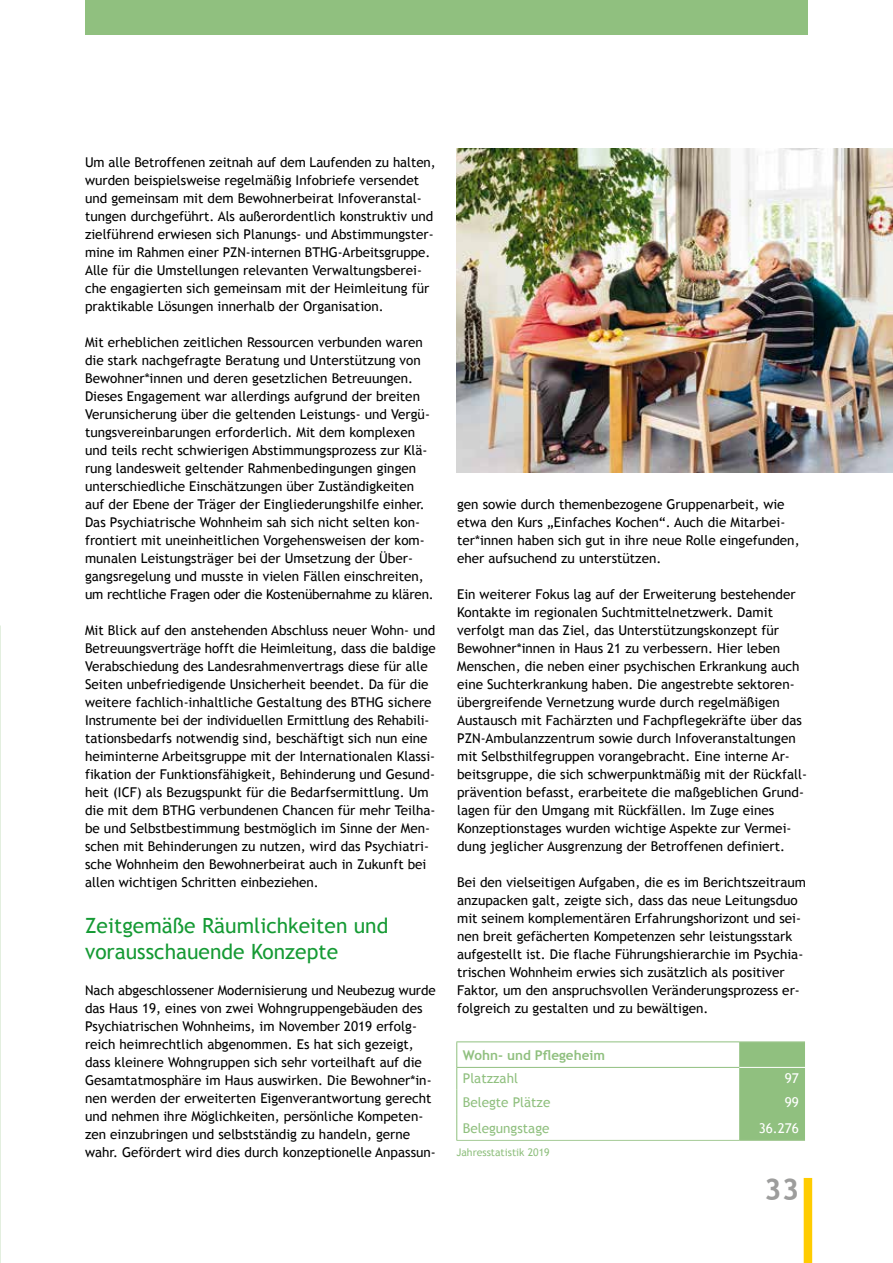
<style>
.page{position:relative;width:893px;height:1263px;background:#fff}
.page>*{position:absolute;margin:0;border:0;box-sizing:border-box;transform-origin:0 0}
.t1{font:700 30px "Trebuchet MS";color:#9d9d9c}
.t2{font:21px/25.5px "Trebuchet MS";color:#159a34}
.t3{font:13.5px/18px "Trebuchet MS";color:#000}
.t4{font:13.5px "Trebuchet MS";color:#90c07f}
.t5{font:700 13.5px "Trebuchet MS";color:#90c07f}
.t6{font:13.5px "Trebuchet MS";color:#fff}
.t7{font:10.5px "Trebuchet MS";color:#90c07f}
</style>
<div class="page">
<div style="left:804px;top:1178px;width:8px;height:85px;background:#fc0"></div>
<div style="left:85px;top:0;width:723px;height:34px;background:#90c07f"></div>
<img style="left:456px;top:149px;width:437px;height:324px">
<div style="left:739px;top:1042px;width:66px;height:98px;background:#90c07f"></div>
<hr style="left:739px;top:1067px;width:66px;height:1px;background:#fff">
<hr style="left:456px;top:1140px;width:283px;height:1px;background:#a4ca95">
<hr style="left:739px;top:1041px;width:66px;height:1px;background:#a4ca95">
<hr style="left:739px;top:1140px;width:66px;height:1px;background:#a4ca95">
<hr style="left:456px;top:1041px;width:283px;height:1px;background:#90c07f">
<hr style="left:456px;top:1067px;width:283px;height:1px;background:#90c07f">
<svg style="left:456px;top:1042px;width:1px;height:98px"></svg>
<p class="t3" style="left:85px;top:153px;width:352px">Um alle Betroffenen zeitnah auf dem Laufenden zu halten, wurden beispielsweise regelmäßig Infobriefe versendet und gemeinsam mit dem Bewohnerbeirat Infoveranstal&shy;tungen durchgeführt. Als außerordentlich konstruktiv und zielführend erwiesen sich Planungs- und Abstimmungster&shy;mine im Rahmen einer PZN-internen BTHG-Arbeitsgruppe.<br>Alle für die Umstellungen relevanten Verwaltungsberei&shy;che engagierten sich gemeinsam mit der Heimleitung für praktikable Lösungen innerhalb der Organisation.</p>
<p class="t3" style="left:85px;top:333px;width:350px">Mit erheblichen zeitlichen Ressourcen verbunden waren die stark nachgefragte Beratung und Unterstützung von Bewohner*innen und deren gesetzlichen Betreuungen.<br>Dieses Engagement war allerdings aufgrund der breiten Verunsicherung über die geltenden Leistungs- und Vergü&shy;tungsvereinbarungen erforderlich. Mit dem komplexen und teils recht schwierigen Abstimmungsprozess zur Klä&shy;rung landesweit geltender Rahmenbedingungen gingen unterschiedliche Einschätzungen über Zuständigkeiten auf der Ebene der Träger der Eingliederungshilfe einher.<br>Das Psychiatrische Wohnheim sah sich nicht selten kon&shy;frontiert mit uneinheitlichen Vorgehensweisen der kom&shy;munalen Leistungsträger bei der Umsetzung der Über&shy;gangsregelung und musste in vielen Fällen einschreiten, um rechtliche Fragen oder die Kostenübernahme zu klären.</p>
<p class="t3" style="left:85px;top:621px;width:352px">Mit Blick auf den anstehenden Abschluss neuer Wohn- und Betreuungsverträge hofft die Heimleitung, dass die baldige Verabschiedung des Landesrahmenvertrags diese für alle Seiten unbefriedigende Unsicherheit beendet. Da für die weitere fachlich-inhaltliche Gestaltung des BTHG sichere Instrumente bei der individuellen Ermittlung des Rehabili&shy;tationsbedarfs notwendig sind, beschäftigt sich nun eine heiminterne Arbeitsgruppe mit der Internationalen Klassi&shy;fikation der Funktionsfähigkeit, Behinderung und Gesund&shy;heit (ICF) als Bezugspunkt für die Bedarfsermittlung. Um die mit dem BTHG verbundenen Chancen für mehr Teilha&shy;be und Selbstbestimmung bestmöglich im Sinne der Men&shy;schen mit Behinderungen zu nutzen, wird das Psychiatri&shy;sche Wohnheim den Bewohnerbeirat auch in Zukunft bei allen wichtigen Schritten einbeziehen.</p>
<h2 class="t2" style="left:85px;top:913px;width:305px">Zeitgemäße Räumlichkeiten und vorausschauende Konzepte</h2>
<p class="t3" style="left:85px;top:981px;width:352px">Nach abgeschlossener Modernisierung und Neubezug wurde das Haus 19, eines von zwei Wohngruppengebäuden des Psychiatrischen Wohnheims, im November 2019 erfolg&shy;reich heimrechtlich abgenommen. Es hat sich gezeigt, dass kleinere Wohngruppen sich sehr vorteilhaft auf die Gesamtatmosphäre im Haus auswirken. Die Bewohner*in&shy;nen werden der erweiterten Eigenverantwortung gerecht und nehmen ihre Möglichkeiten, persönliche Kompeten&shy;zen einzubringen und selbstständig zu handeln, gerne wahr. Gefördert wird dies durch konzeptionelle Anpassun-</p>
<p class="t3" style="left:457px;top:495px;width:344px">gen sowie durch themenbezogene Gruppenarbeit, wie etwa den Kurs „Einfaches Kochen“. Auch die Mitarbei&shy;ter*innen haben sich gut in ihre neue Rolle eingefunden, eher aufsuchend zu unterstützen.</p>
<p class="t3" style="left:457px;top:585px;width:352px">Ein weiterer Fokus lag auf der Erweiterung bestehender Kontakte im regionalen Suchtmittelnetzwerk. Damit verfolgt man das Ziel, das Unterstützungskonzept für Bewohner*innen in Haus 21 zu verbessern. Hier leben Menschen, die neben einer psychischen Erkrankung auch eine Suchterkrankung haben. Die angestrebte sektoren&shy;übergreifende Vernetzung wurde durch regelmäßigen Austausch mit Fachärzten und Fachpflegekräfte über das PZN-Ambulanzzentrum sowie durch Infoveranstaltungen mit Selbsthilfegruppen vorangebracht. Eine interne Ar&shy;beitsgruppe, die sich schwerpunktmäßig mit der Rückfall&shy;prävention befasst, erarbeitete die maßgeblichen Grund&shy;lagen für den Umgang mit Rückfällen. Im Zuge eines Konzeptionstages wurden wichtige Aspekte zur Vermei&shy;dung jeglicher Ausgrenzung der Betroffenen definiert.</p>
<p class="t3" style="left:457px;top:873px;width:350px">Bei den vielseitigen Aufgaben, die es im Berichtszeitraum anzupacken galt, zeigte sich, dass das neue Leitungsduo mit seinem komplementären Erfahrungshorizont und sei&shy;nen breit gefächerten Kompetenzen sehr leistungsstark aufgestellt ist. Die flache Führungshierarchie im Psychia&shy;trischen Wohnheim erwies sich zusätzlich als positiver Faktor, um den anspruchsvollen Veränderungsprozess er&shy;folgreich zu gestalten und zu bewältigen.</p>
<p class="t5" style="left:463px;top:1046px;width:144px">Wohn- und Pflegeheim</p>
<p class="t4" style="left:463px;top:1070px;width:57px">Platzzahl</p>
<p class="t6" style="left:785px;top:1070px;width:16px">97</p>
<p class="t4" style="left:463px;top:1094px;width:89px">Belegte Plätze</p>
<p class="t6" style="left:785px;top:1094px;width:16px">99</p>
<p class="t4" style="left:463px;top:1119px;width:88px">Belegungstage</p>
<p class="t6" style="left:759px;top:1119px;width:42px">36.276</p>
<p class="t7" style="left:456px;top:1145px;width:95px">Jahresstatistik 2019</p>
<h1 class="t1" style="left:764px;top:1171px;width:37px">33</h1>
</div>
